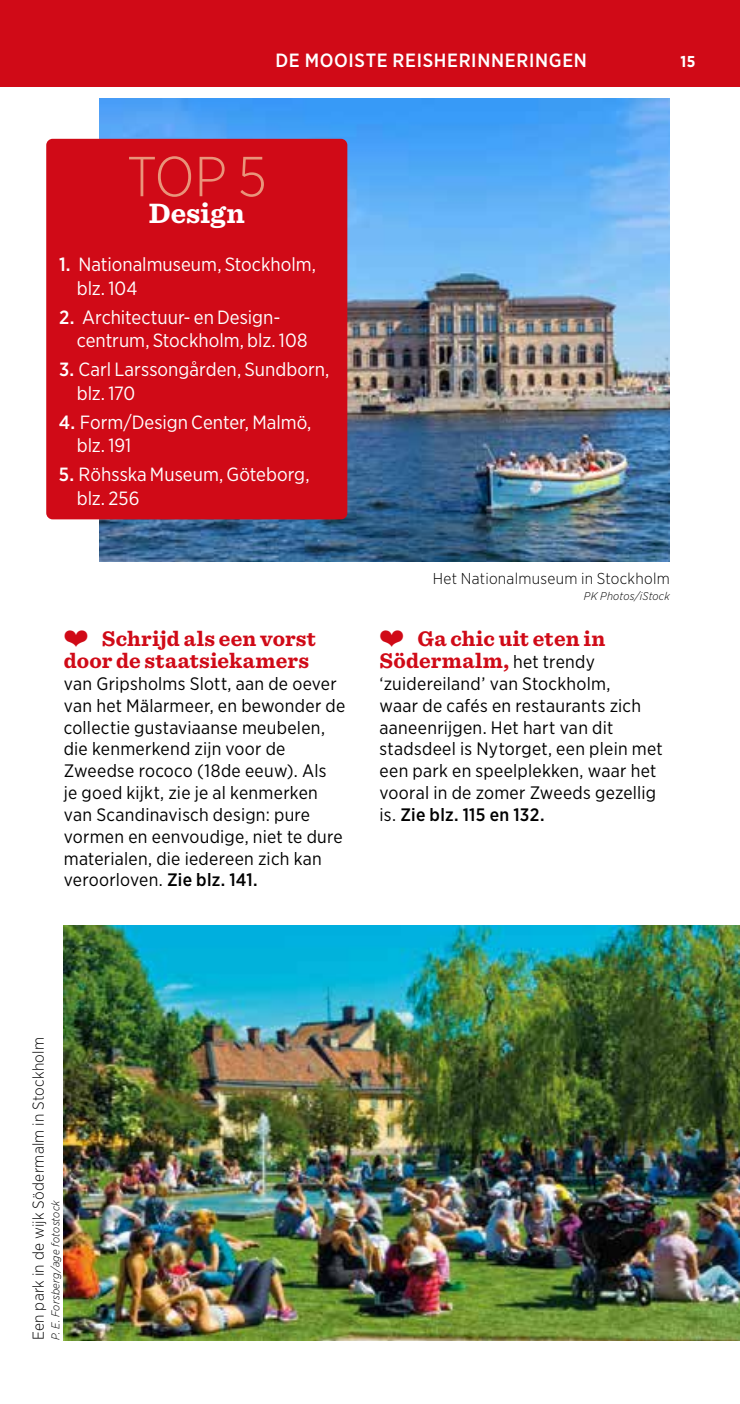
<style>
.page{position:relative;width:740px;height:1404px;background:#fff}
.page>*{position:absolute;margin:0;border:0;box-sizing:border-box;transform-origin:0 0}
.t1{font:300 56.25px "Gotham Narrow";color:#e9947a}
.t2{font:700 29.25px "Sentinel";letter-spacing:.005em;color:#fff}
.t3{font:700 22.05px/21.8px "Sentinel";letter-spacing:.01em;color:#d00a17}
.t4{font:19.12px/23.6px "Gotham Narrow";color:#fff}
.t5{font:500 19.12px "Gotham Narrow";letter-spacing:.035em;color:#fff}
.t6{font:18px/21.8px "Gotham Narrow";letter-spacing:.015em;color:#000}
.t7{font:300 15.75px "Gotham Narrow";letter-spacing:.02em;color:#000}
.t8{font:700 15.75px "Gotham Narrow";color:#fff}
.t9{font:italic 300 11.25px "Gotham Narrow";letter-spacing:.015em;color:#000}
.s1{font-weight:500}
.s2{font-family:"Michelin";font-weight:400;font-size:27px}
.s3{font-family:"Gotham Narrow";font-weight:400;font-size:18px;color:#000}
</style>
<div class="page">
<img style="left:100px;top:99px;width:570px;height:462px">
<img style="left:64px;top:925px;width:676px;height:414px">
<div style="left:0;top:0;width:740px;height:86px;background:#d00a17"></div>
<div style="left:46px;top:139px;width:301px;height:380px;background:#d00a17;border-radius:6px"></div>
<p class="t5" style="left:275px;top:48px;width:313px">DE MOOISTE REISHERINNERINGEN</p>
<p class="t8" style="left:680px;top:51px;width:16px">15</p>
<h1 class="t1" style="left:127px;top:142px;width:142px">TOP 5</h1>
<h2 class="t2" style="left:149px;top:191px;width:98px">Design</h2>
<p class="t4" style="left:77px;top:252px;width:241px;text-indent:-18px"><span class="s1">1.</span> Nationalmuseum, Stockholm, blz. 104</p>
<p class="t4" style="left:77px;top:305px;width:232px;text-indent:-18px"><span class="s1">2.</span> Architectuur- en Design&shy;centrum, Stockholm, blz. 108</p>
<p class="t4" style="left:77px;top:357px;width:254px;text-indent:-18px"><span class="s1">3.</span> Carl Larssongården, Sundborn, blz. 170</p>
<p class="t4" style="left:77px;top:409px;width:236px;text-indent:-18px"><span class="s1">4.</span> Form/Design Center, Malmö, blz. 191</p>
<p class="t4" style="left:77px;top:462px;width:234px;text-indent:-18px"><span class="s1">5.</span> Röhsska Museum, Göteborg, blz. 256</p>
<p class="t3" style="left:64px;top:627px;width:254px"><span class="s2">Þ</span> Schrijd als een vorst door de staatsiekamers</p>
<p class="t6" style="left:64px;top:672px;width:283px">van Gripsholms Slott, aan de oever van het Mälarmeer, en bewonder de collectie gustaviaanse meubelen, die kenmerkend zijn voor de<br>Zweedse rococo (18de eeuw). Als<br>je goed kijkt, zie je al kenmerken van Scandinavisch design: pure vormen en eenvoudige, niet te dure materialen, die iedereen zich kan veroorloven. <span class="s1">Zie blz. 141.</span></p>
<p class="t7" style="left:433px;top:568px;width:238px">Het Nationalmuseum in Stockholm</p>
<p class="t9" style="left:584px;top:588px;width:87px">PK Photos/iStock</p>
<p class="t3" style="left:379px;top:627px;width:227px"><span class="s2">Þ</span> Ga chic uit eten in<br>Södermalm, <span class="s3">het trendy</span></p>
<p class="t6" style="left:379px;top:672px;width:285px">‘zuidereiland’ van Stockholm,<br>waar de cafés en restaurants zich aaneenrijgen. Het hart van dit stadsdeel is Nytorget, een plein met een park en speelplekken, waar het vooral in de zomer Zweeds gezellig is. <span class="s1">Zie blz. 115 en 132.</span></p>
<p class="t7" style="left:29px;top:1339px;width:304px;rotate:-90deg">Een park in de wijk Södermalm in Stockholm</p>
<p class="t9" style="left:49px;top:1339px;width:142px;rotate:-90deg">P. E. Forsberg/age fotostock</p>
</div>
